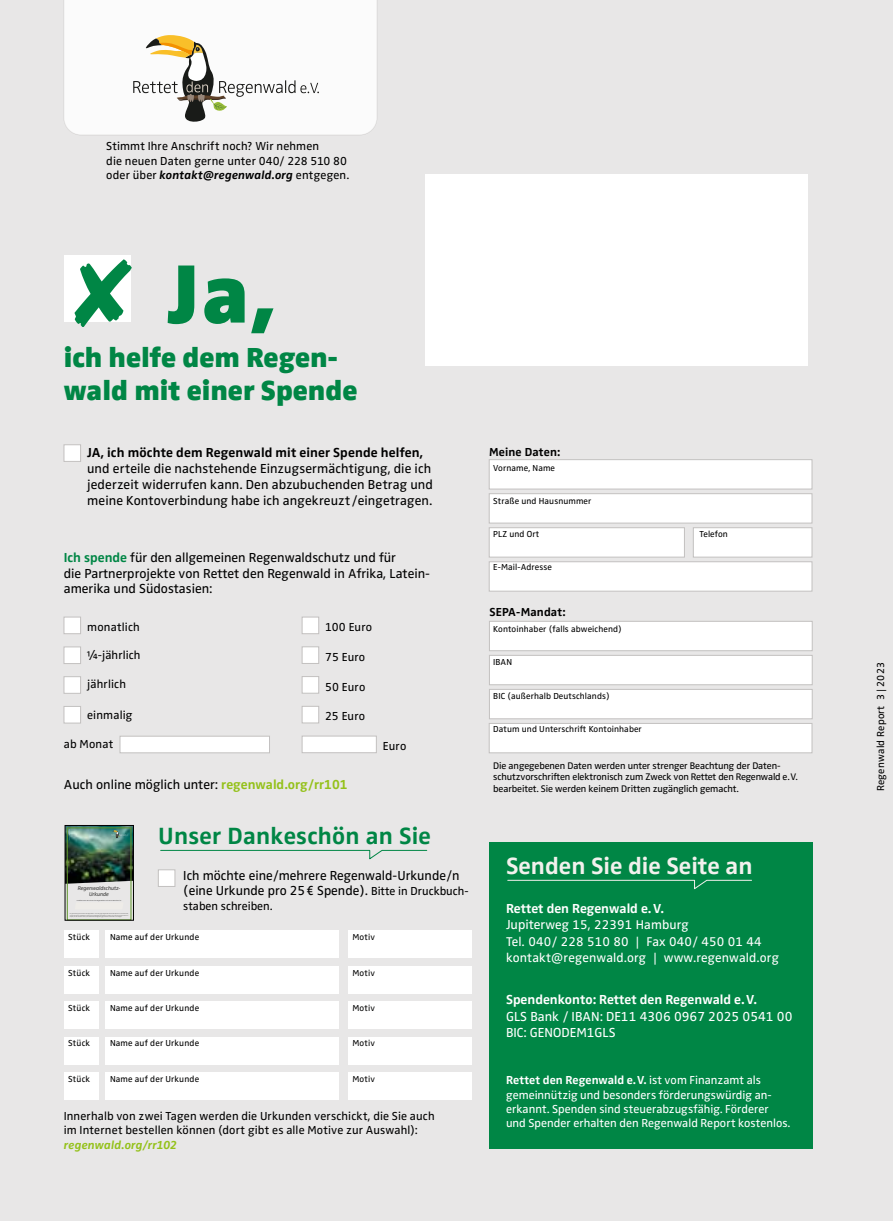
<style>
.page{position:relative;width:893px;height:1221px;background:#fff}
.page>*{position:absolute;margin:0;border:0;box-sizing:border-box;transform-origin:0 0}
.t1{font:900 85.5px "Zwo Pro";color:#008645}
.t2{font:900 28.5px/33px "Zwo Pro";color:#008645}
.t3{font:700 24.3px "Zwo Pro";letter-spacing:.01em;color:#008645}
.t4{font:700 24.3px "Zwo Pro";color:#f2f1ed}
.t5{font:13.5px/15.8px "Zwo Pro";color:#000}
.t6{font:700 13.5px "Zwo Pro";color:#fff}
.t7{font:13.5px/16.5px "Zwo Pro";color:#fff}
.t8{font:700 13.5px "Zwo Pro";letter-spacing:.01em;color:#000}
.t9{font:13.2px/16.5px "Zwo Pro";letter-spacing:.01em;color:#fff}
.t10{font:12px/14.2px "Zwo Pro";letter-spacing:.01em;color:#000}
.t11{font:12px/14.2px "Zwo Pro";letter-spacing:.005em;color:#fff}
.t12{font:700 12px "Zwo Pro";letter-spacing:.01em;color:#000}
.t13{font:italic 700 12px "Zwo Pro";letter-spacing:.01em;color:#94c11a}
.t14{font:10.5px "Zwo Pro";letter-spacing:.025em;color:#000}
.t15{font:9.9px/11.2px "Zwo Pro";letter-spacing:-.01em;color:#000}
.t16{font:9px "Zwo Pro";letter-spacing:.01em;color:#000}
.t17{font:italic 5.7px/6px "Zwo";letter-spacing:-.02em;color:#3a3a39;text-align:center}
.s1{font-weight:700;font-style:italic}
.s2{font-weight:700;color:#008645}
.s3{font-weight:700;color:#94c11a}
.s4{font-size:12px}
.s5{font-size:13.5px}
.s6{font-weight:700}
</style>
<div class="page">
<div style="left:0;top:0;width:893px;height:1220px;background:#e8e7e7"></div>
<svg style="left:64px;top:0;width:312px;height:135px;background:#f1f0ed"></svg>
<div style="left:64px;top:444px;width:17px;height:17px;background:#fff;border:1px solid #c3c1c0"></div>
<div style="left:64px;top:617px;width:17px;height:17px;background:#fff;border:1px solid #c3c1c0"></div>
<div style="left:302px;top:617px;width:17px;height:17px;background:#fff;border:1px solid #c3c1c0"></div>
<div style="left:64px;top:646px;width:17px;height:17px;background:#fff;border:1px solid #c3c1c0"></div>
<div style="left:302px;top:646px;width:17px;height:17px;background:#fff;border:1px solid #c3c1c0"></div>
<div style="left:64px;top:706px;width:17px;height:17px;background:#fff;border:1px solid #c3c1c0"></div>
<div style="left:302px;top:706px;width:17px;height:17px;background:#fff;border:1px solid #c3c1c0"></div>
<div style="left:120px;top:736px;width:150px;height:17px;background:#fff;border:1px solid #c3c1c0"></div>
<div style="left:302px;top:735px;width:75px;height:17px;background:#fff;border:1px solid #c3c1c0"></div>
<div style="left:64px;top:676px;width:17px;height:17px;background:#fff;border:1px solid #c3c1c0"></div>
<div style="left:302px;top:676px;width:17px;height:17px;background:#fff;border:1px solid #c3c1c0"></div>
<div style="left:64px;top:255px;width:67px;height:67px;background:#fff"></div>
<svg style="left:74px;top:259px;width:58px;height:68px"></svg>
<div style="left:489px;top:723px;width:323px;height:30px;background:#fff;border:1px solid #c3c1c0"></div>
<div style="left:489px;top:655px;width:323px;height:30px;background:#fff;border:1px solid #c3c1c0"></div>
<div style="left:489px;top:621px;width:323px;height:30px;background:#fff;border:1px solid #c3c1c0"></div>
<div style="left:489px;top:689px;width:323px;height:30px;background:#fff;border:1px solid #c3c1c0"></div>
<div style="left:489px;top:561px;width:323px;height:30px;background:#fff;border:1px solid #c3c1c0"></div>
<div style="left:489px;top:493px;width:323px;height:30px;background:#fff;border:1px solid #c3c1c0"></div>
<div style="left:489px;top:527px;width:196px;height:30px;background:#fff;border:1px solid #c3c1c0"></div>
<div style="left:489px;top:459px;width:323px;height:30px;background:#fff;border:1px solid #c3c1c0"></div>
<div style="left:693px;top:527px;width:119px;height:30px;background:#fff;border:1px solid #c3c1c0"></div>
<div style="left:425px;top:174px;width:383px;height:192px;background:#fff"></div>
<svg style="left:160px;top:849px;width:268px;height:11px"></svg>
<div style="left:158px;top:869px;width:17px;height:17px;background:#fff;border:1px solid #c3c1c0"></div>
<img style="left:69px;top:827px;width:63px;height:56px">
<div style="left:67px;top:827px;width:64px;height:92px;border:1px solid #60962d"></div>
<svg style="left:111px;top:830px;width:18px;height:8px"></svg>
<div style="left:65px;top:825px;width:69px;height:95px;border:1px solid #000"></div>
<div style="left:105px;top:1036px;width:234px;height:28px;background:#fff"></div>
<div style="left:64px;top:1036px;width:35px;height:28px;background:#fff"></div>
<div style="left:349px;top:1036px;width:123px;height:28px;background:#fff"></div>
<div style="left:105px;top:1001px;width:234px;height:27px;background:#fff"></div>
<div style="left:64px;top:1001px;width:35px;height:27px;background:#fff"></div>
<div style="left:349px;top:1001px;width:123px;height:27px;background:#fff"></div>
<div style="left:105px;top:1072px;width:234px;height:27px;background:#fff"></div>
<div style="left:64px;top:1072px;width:35px;height:27px;background:#fff"></div>
<div style="left:349px;top:1072px;width:123px;height:27px;background:#fff"></div>
<div style="left:105px;top:965px;width:234px;height:28px;background:#fff"></div>
<div style="left:64px;top:965px;width:35px;height:28px;background:#fff"></div>
<div style="left:349px;top:965px;width:123px;height:28px;background:#fff"></div>
<div style="left:105px;top:930px;width:234px;height:28px;background:#fff"></div>
<div style="left:64px;top:930px;width:35px;height:28px;background:#fff"></div>
<div style="left:349px;top:930px;width:123px;height:28px;background:#fff"></div>
<div style="left:489px;top:842px;width:323px;height:306px;background:#008645"></div>
<svg style="left:507px;top:879px;width:245px;height:11px"></svg>
<p class="t10" style="left:106px;top:138px;width:244px">Stimmt Ihre Anschrift noch? Wir nehmen<br>die neuen Daten gerne unter 040/ 228 510 80 oder über <span class="s1">kontakt@regenwald.org</span> entgegen.</p>
<h1 class="t1" style="left:168px;top:227px;width:110px">Ja,</h1>
<h2 class="t2" style="left:64px;top:338px;width:295px">ich helfe dem Regen&shy;wald mit einer Spende</h2>
<p class="t8" style="left:87px;top:442px;width:338px">JA, ich möchte dem Regenwald mit einer Spende helfen,</p>
<p class="t5" style="left:87px;top:459px;width:347px">und erteile die nachstehende Einzugsermächtigung, die ich jederzeit widerrufen kann. Den abzubuchenden Betrag und meine Kontoverbindung habe ich angekreuzt/eingetragen.</p>
<p class="t5" style="left:64px;top:548px;width:368px"><span class="s2">Ich spende</span> für den allgemeinen Regenwaldschutz und für<br>die Partnerprojekte von Rettet den Regenwald in Afrika, Latein&shy;amerika und Südostasien:</p>
<p class="t10" style="left:87px;top:618px;width:54px">monatlich</p>
<p class="t10" style="left:325px;top:619px;width:48px">100 Euro</p>
<p class="t10" style="left:87px;top:646px;width:55px">¼-jährlich</p>
<p class="t10" style="left:325px;top:649px;width:41px">75 Euro</p>
<p class="t10" style="left:87px;top:676px;width:40px">jährlich</p>
<p class="t10" style="left:325px;top:678px;width:42px">50 Euro</p>
<p class="t10" style="left:87px;top:706px;width:47px">einmalig</p>
<p class="t10" style="left:325px;top:708px;width:41px">25 Euro</p>
<p class="t10" style="left:64px;top:736px;width:51px">ab Monat</p>
<p class="t10" style="left:383px;top:738px;width:25px">Euro</p>
<p class="t5" style="left:64px;top:775px;width:285px">Auch online möglich unter: <span class="s3">regenwald.org/rr101</span></p>
<p class="t17" style="left:78px;top:885px;width:44px">Regenwaldschutz-<br>Urkunde</p>
<h3 class="t3" style="left:158px;top:817px;width:274px">Unser Dankeschön an Sie</h3>
<p class="t5" style="left:183px;top:867px;width:287px;line-height:15px">Ich möchte eine/mehrere Regenwald-Urkunde/n (eine Urkunde pro 25 € Spende). <span class="s4">Bitte in Druckbuch-</span></p>
<p class="t10" style="left:183px;top:898px;width:91px">staben schreiben.</p>
<p class="t16" style="left:68px;top:930px;width:23px">Stück</p>
<p class="t16" style="left:110px;top:930px;width:91px">Name auf der Urkunde</p>
<p class="t16" style="left:352px;top:930px;width:24px">Motiv</p>
<p class="t16" style="left:68px;top:965px;width:23px">Stück</p>
<p class="t16" style="left:110px;top:965px;width:91px">Name auf der Urkunde</p>
<p class="t16" style="left:352px;top:965px;width:24px">Motiv</p>
<p class="t16" style="left:68px;top:1000px;width:23px">Stück</p>
<p class="t16" style="left:110px;top:1000px;width:91px">Name auf der Urkunde</p>
<p class="t16" style="left:352px;top:1000px;width:24px">Motiv</p>
<p class="t16" style="left:68px;top:1036px;width:23px">Stück</p>
<p class="t16" style="left:110px;top:1036px;width:91px">Name auf der Urkunde</p>
<p class="t16" style="left:352px;top:1036px;width:24px">Motiv</p>
<p class="t16" style="left:68px;top:1071px;width:23px">Stück</p>
<p class="t16" style="left:110px;top:1071px;width:91px">Name auf der Urkunde</p>
<p class="t16" style="left:352px;top:1071px;width:24px">Motiv</p>
<p class="t10" style="left:64px;top:1108px;width:372px">Innerhalb von zwei Tagen werden die Urkunden verschickt, die Sie auch im Internet bestellen können (dort gibt es alle Motive zur Auswahl):</p>
<p class="t13" style="left:64px;top:1135px;width:115px">regenwald.org/rr102</p>
<p class="t12" style="left:489px;top:443px;width:73px">Meine Daten:</p>
<p class="t16" style="left:493px;top:461px;width:63px">Vorname, Name</p>
<p class="t16" style="left:493px;top:494px;width:100px">Straße und Hausnummer</p>
<p class="t16" style="left:493px;top:527px;width:47px">PLZ und Ort</p>
<p class="t16" style="left:700px;top:527px;width:30px">Telefon</p>
<p class="t16" style="left:493px;top:560px;width:60px">E-Mail-Adresse</p>
<p class="t12" style="left:489px;top:602px;width:77px">SEPA-Mandat:</p>
<p class="t16" style="left:493px;top:622px;width:130px">Kontoinhaber (falls abweichend)</p>
<p class="t16" style="left:493px;top:655px;width:20px">IBAN</p>
<p class="t16" style="left:493px;top:688px;width:118px">BIC (außerhalb Deutschlands)</p>
<p class="t16" style="left:493px;top:722px;width:150px">Datum und Unterschrift Kontoinhaber</p>
<p class="t15" style="left:493px;top:759px;width:306px">Die angegebenen Daten werden unter strenger Beachtung der Daten&shy;schutzvorschriften elektronisch zum Zweck von Rettet den Regenwald e.V. bearbeitet. Sie werden keinem Dritten zugänglich gemacht.</p>
<h3 class="t4" style="left:506px;top:847px;width:248px">Senden Sie die Seite an</h3>
<p class="t6" style="left:506px;top:897px;width:159px">Rettet den Regenwald e.V.</p>
<p class="t9" style="left:506px;top:915px;width:274px"><span class="s5">Jupiter</span>weg 15, 22391 Hamburg<br>Tel. 040/ 228 510 80 | Fax 040/ 450 01 44 kontakt@regenwald.org | www.regenwald.org</p>
<p class="t6" style="left:506px;top:989px;width:253px">Spendenkonto: Rettet den Regenwald e.V.</p>
<p class="t7" style="left:506px;top:1007px;width:288px">GLS Bank / IBAN: DE11 4306 0967 2025 0541 00<br>BIC: GENODEM1GLS</p>
<p class="t11" style="left:506px;top:1072px;width:286px"><span class="s6">Rettet den Regenwald e.V.</span> ist vom Finanzamt als gemeinnützig und besonders förderungswürdig an&shy;erkannt. Spenden sind steuerabzugsfähig. Förderer und Spender erhalten den Regenwald Report kostenlos.</p>
<p class="t14" style="left:873px;top:791px;width:131px;rotate:-90deg">Regenwald Report 3 | 2023</p>
</div>
